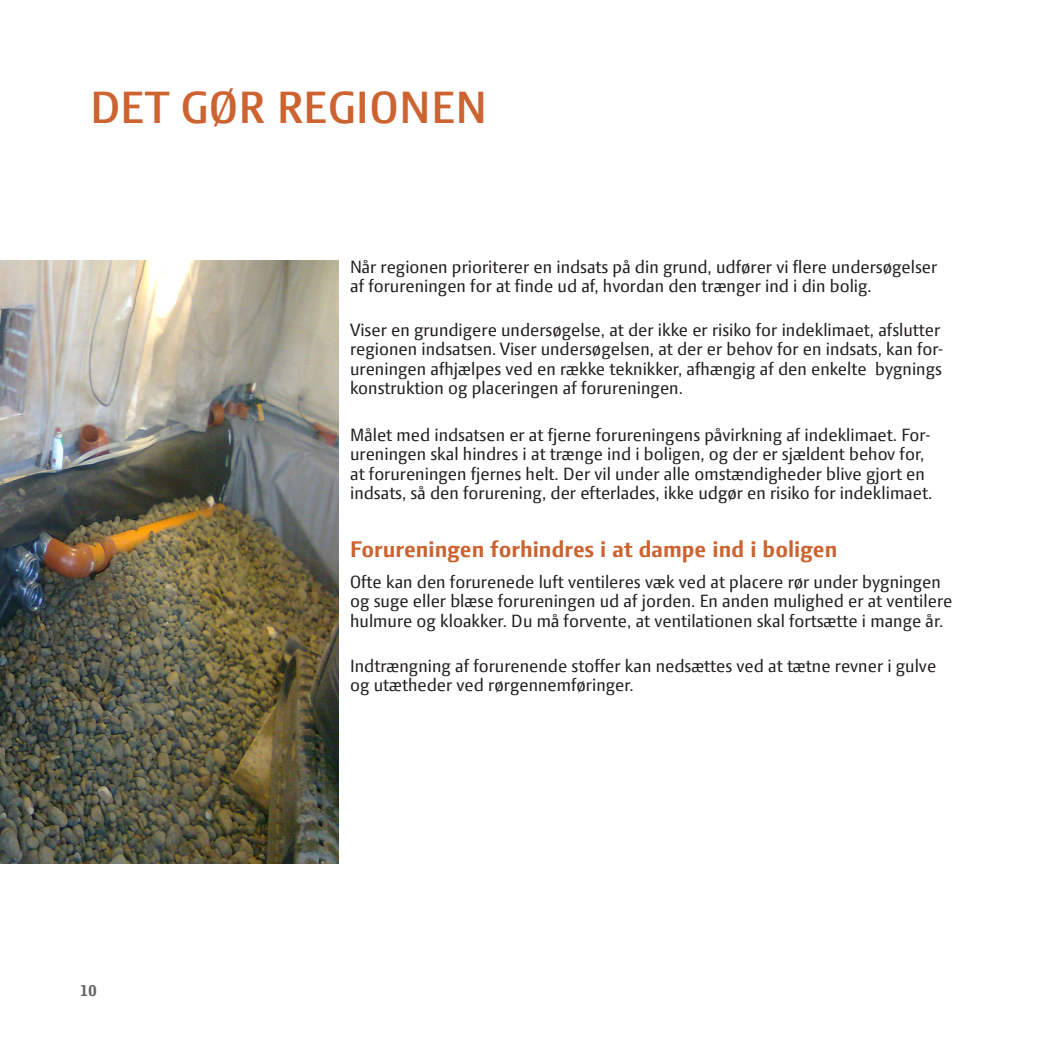
<style>
.page{position:relative;width:1042px;height:1042px;background:#fff}
.page>*{position:absolute;margin:0;border:0;box-sizing:border-box;transform-origin:0 0}
.Stor_over{font:600 49px "Press Sans";letter-spacing:.005em;color:#cc6330}
.Underrubrik{font:700 24.5px "Press Sans";color:#cc6330}
.brød{font:19.25px/19.2px "Press Sans";color:#231f20}
.t1{font:700 17.5px "Press Sans";color:#636366}
</style>
<div class="page">
<img style="left:0;top:260px;width:339px;height:604px">
<p class="Stor_over" style="left:90px;top:84px;width:399px">DET GØR REGIONEN</p>
<p class="t1" style="left:80px;top:982px;width:18px">10</p>
<p class="brød" style="left:350px;top:259px;width:588px">Når regionen prioriterer en indsats på din grund, udfører vi flere undersøgelser af forureningen for at finde ud af, hvordan den trænger ind i din bolig.</p>
<p class="brød" style="left:350px;top:322px;width:594px">Viser en grundigere undersøgelse, at der ikke er risiko for indeklimaet, afslutter regionen indsatsen. Viser undersøgelsen, at der er behov for en indsats, kan for&shy;ureningen afhjælpes ved en række teknikker, afhængig af den enkelte bygnings konstruktion og placeringen af forureningen.</p>
<p class="brød" style="left:350px;top:427px;width:584px">Målet med indsatsen er at fjerne forureningens påvirkning af indeklimaet. For&shy;ureningen skal hindres i at trænge ind i boligen, og der er sjældent behov for, at forureningen fjernes helt. Der vil under alle omstændigheder blive gjort en indsats, så den forurening, der efterlades, ikke udgør en risiko for indeklimaet.</p>
<p class="Underrubrik" style="left:350px;top:537px;width:489px">Forureningen forhindres i at dampe ind i boligen</p>
<p class="brød" style="left:350px;top:574px;width:604px">Ofte kan den forurenede luft ventileres væk ved at placere rør under bygningen og suge eller blæse forureningen ud af jorden. En anden mulighed er at ventilere hulmure og kloakker. Du må forvente, at ventilationen skal fortsætte i mange år.</p>
<p class="brød" style="left:350px;top:658px;width:587px">Indtrængning af forurenende stoffer kan nedsættes ved at tætne revner i gulve og utætheder ved rørgennemføringer.</p>
</div>
